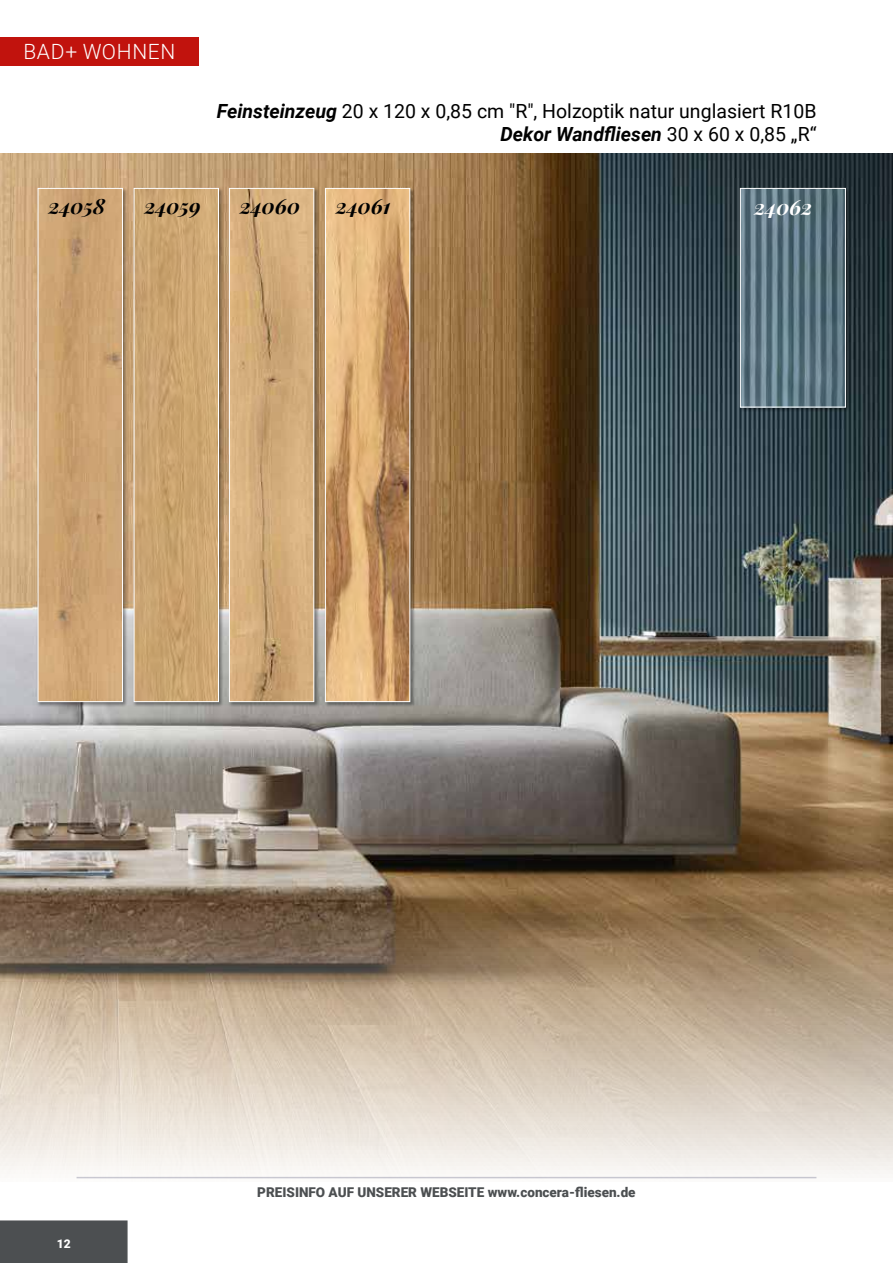
<style>
.page{position:relative;width:893px;height:1263px;background:#fff}
.page>*{position:absolute;margin:0;border:0;box-sizing:border-box;transform-origin:0 0}
.t1{font:italic 700 21px "Playfair Display";letter-spacing:-.005em;color:#000}
.t2{font:300 21px "Roboto";letter-spacing:.035em;color:#fff}
.t3{font:italic 700 21px "Playfair Display";letter-spacing:-.005em;color:#fff}
.t4{font:19.5px/23.4px "Roboto";color:#000;text-align:right}
.t5{font:900 13.5px "Roboto";color:#4c4f51}
.t6{font:900 12px "Roboto";color:#fff}
.s1{font-weight:700;font-style:italic}
</style>
<div class="page">
<img style="left:0;top:154px;width:893px;height:1025px">
<div style="left:37px;top:187px;width:91px;height:520px;background:#000;opacity:.4"></div>
<img style="left:40px;top:190px;width:81px;height:510px">
<div style="left:38px;top:188px;width:85px;height:514px;border:1px solid #fff"></div>
<div style="left:133px;top:187px;width:91px;height:520px;background:#000;opacity:.4"></div>
<img style="left:136px;top:190px;width:81px;height:510px">
<div style="left:134px;top:188px;width:85px;height:514px;border:1px solid #fff"></div>
<div style="left:228px;top:187px;width:91px;height:520px;background:#000;opacity:.4"></div>
<img style="left:231px;top:190px;width:81px;height:510px">
<div style="left:229px;top:188px;width:85px;height:514px;border:1px solid #fff"></div>
<div style="left:324px;top:187px;width:91px;height:520px;background:#000;opacity:.4"></div>
<img style="left:327px;top:190px;width:81px;height:510px">
<div style="left:325px;top:188px;width:85px;height:514px;border:1px solid #fff"></div>
<div style="left:739px;top:187px;width:112px;height:226px;background:#000;opacity:.4"></div>
<img style="left:742px;top:190px;width:102px;height:215px">
<div style="left:740px;top:188px;width:106px;height:219px;border:1px solid #fff"></div>
<div style="left:0;top:37px;width:199px;height:29px;background:#c1130d"></div>
<div style="left:0;top:1220px;width:128px;height:43px;background:#4c4f51"></div>
<p class="t2" style="left:23px;top:37px;width:154px">BAD+ WOHNEN</p>
<p class="t4" style="left:217px;top:98px;width:601px"><span class="s1">Feinsteinzeug</span> 20 x 120 x 0,85 cm "R", Holzoptik natur unglasiert R10B<br><span class="s1">Dekor Wandfliesen</span> 30 x 60 x 0,85 „R“</p>
<p class="t1" style="left:48px;top:192px;width:58px">24058</p>
<p class="t1" style="left:144px;top:192px;width:58px">24059</p>
<p class="t1" style="left:240px;top:192px;width:62px">24060</p>
<p class="t1" style="left:336px;top:192px;width:56px">24061</p>
<p class="t3" style="left:754px;top:193px;width:60px">24062</p>
<p class="t6" style="left:57px;top:1235px;width:15px">12</p>
<p class="t5" style="left:257px;top:1183px;width:380px">PREISINFO AUF UNSERER WEBSEITE www.concera-fliesen.de</p>
</div>
